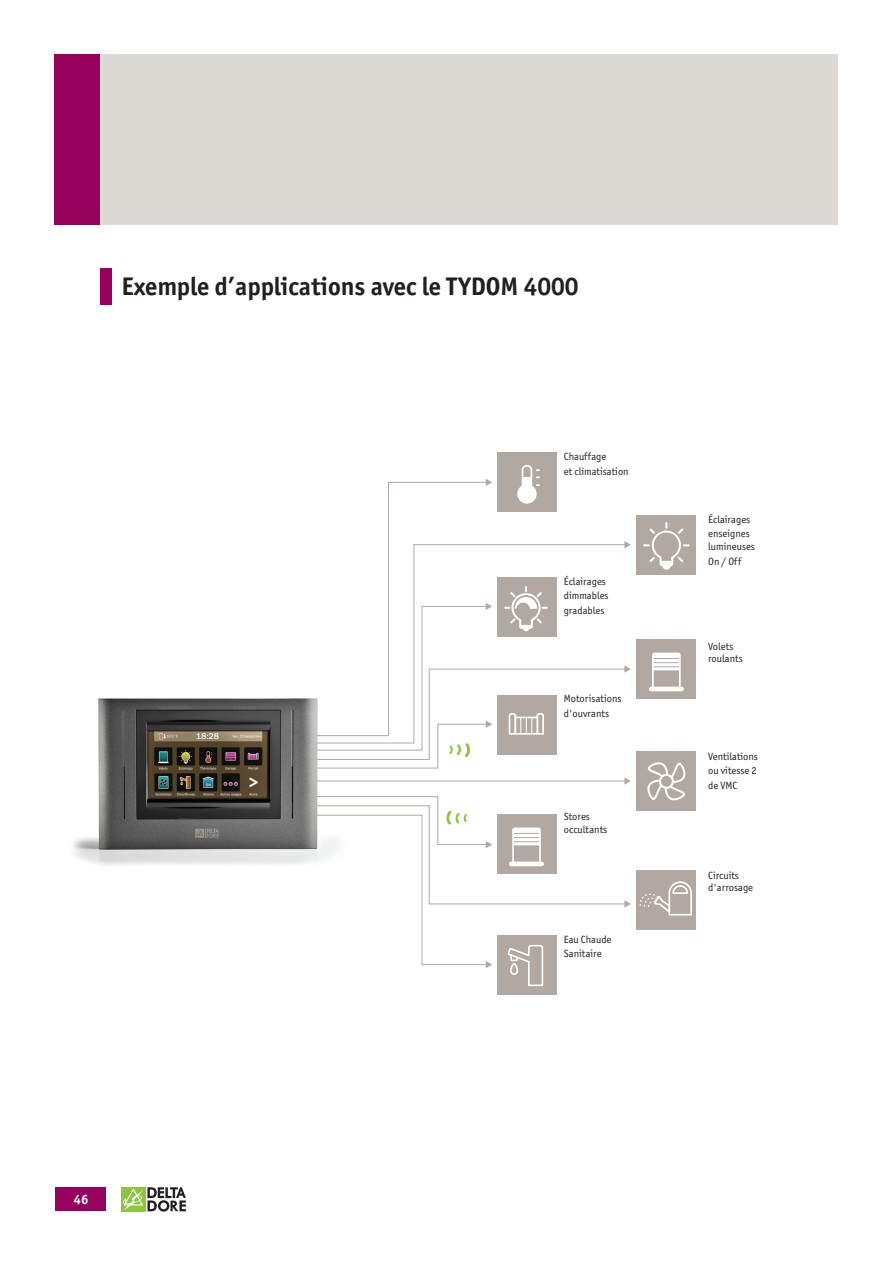
<style>
.page{position:relative;width:893px;height:1263px;background:#fff}
.page>*{position:absolute;margin:0;border:0;box-sizing:border-box;transform-origin:0 0}
.t1{font:700 25.5px "Officina San ITC";color:#231f20}
.t2{font:700 13.5px "Officina San ITC";color:#fff}
.t3{font:10.5px/14.7px "Officina San ITC";color:#231f20}
</style>
<div class="page">
<div style="left:55px;top:1187px;width:51px;height:24px;background:#97015e"></div>
<div style="left:121px;top:1187px;width:24px;height:24px;background:#8bc63e"></div>
<svg style="left:123px;top:1187px;width:63px;height:24px"></svg>
<div style="left:64px;top:54px;width:773px;height:170px;background:#ddd9d4"></div>
<div style="left:54px;top:54px;width:45px;height:170px;background:#97015e"></div>
<img style="left:73px;top:698px;width:283px;height:168px">
<div style="left:100px;top:268px;width:12px;height:37px;background:#97015e"></div>
<hr style="left:316px;top:781px;width:309px;height:1px;background:#b1a9a1">
<svg style="left:624px;top:777px;width:7px;height:8px"></svg>
<div style="left:636px;top:639px;width:60px;height:60px;background:#b1a9a1"></div>
<div style="left:649px;top:687px;width:35px;height:4px;border:1px solid #fff;border-radius:2px"></div>
<svg style="left:651px;top:652px;width:30px;height:37px"></svg>
<div style="left:636px;top:515px;width:60px;height:60px;background:#b1a9a1"></div>
<svg style="left:644px;top:523px;width:45px;height:47px"></svg>
<div style="left:636px;top:751px;width:60px;height:60px;background:#b1a9a1"></div>
<svg style="left:647px;top:762px;width:39px;height:39px"></svg>
<div style="left:497px;top:935px;width:60px;height:60px;background:#b1a9a1"></div>
<svg style="left:316px;top:796px;width:315px;height:191px"></svg>
<div style="left:636px;top:870px;width:60px;height:60px;background:#b1a9a1"></div>
<svg style="left:639px;top:881px;width:53px;height:35px"></svg>
<div style="left:497px;top:452px;width:60px;height:60px;background:#b1a9a1"></div>
<svg style="left:316px;top:465px;width:315px;height:303px"></svg>
<h1 class="t1" style="left:121px;top:270px;width:458px">Exemple d’applications avec le TYDOM 4000</h1>
<p class="t3" style="left:564px;top:449px;width:66px">Chauffage<br>et climatisation</p>
<p class="t3" style="left:564px;top:573px;width:44px">Éclairages dimmables gradables</p>
<p class="t3" style="left:564px;top:691px;width:57px">Motorisations d'ouvrants</p>
<p class="t3" style="left:564px;top:810px;width:45px;line-height:12.6px">Stores occultants</p>
<p class="t3" style="left:564px;top:932px;width:49px">Eau Chaude<br>Sanitaire</p>
<p class="t3" style="left:708px;top:512px;width:44px">Éclairages enseignes</p>
<p class="t3" style="left:708px;top:539px;width:48px">lumineuses<br>On / Off</p>
<p class="t3" style="left:708px;top:640px;width:36px;line-height:12.6px">Volets roulants</p>
<p class="t3" style="left:708px;top:749px;width:51px;text-align:justify">Ventilations ou vitesse 2 de VMC</p>
<p class="t3" style="left:708px;top:869px;width:46px;line-height:12.6px">Circuits d'arrosage</p>
<p class="t2" style="left:74px;top:1191px;width:16px">46</p>
</div>
